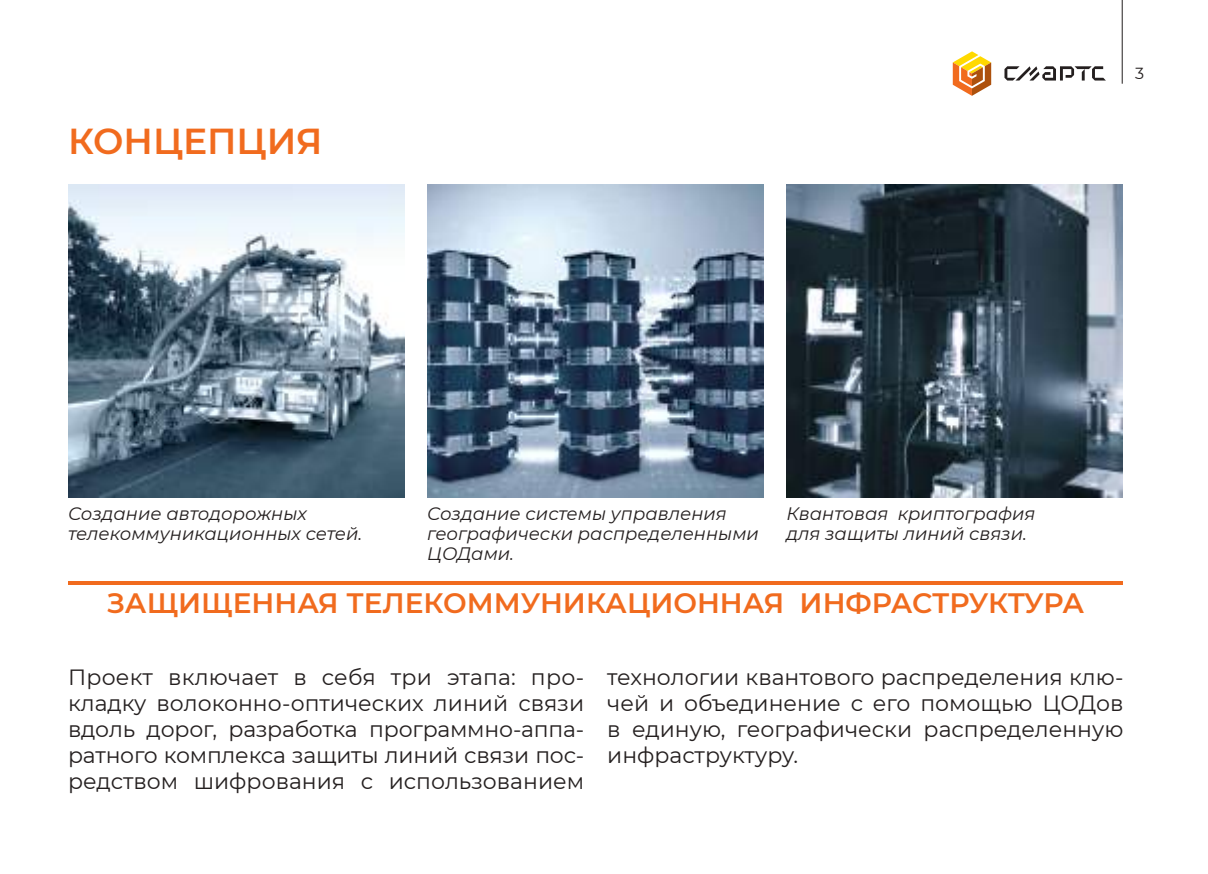
<style>
.page{position:relative;width:1208px;height:874px;background:#fff}
.page>*{position:absolute;margin:0;border:0;box-sizing:border-box;transform-origin:0 0}
.t1{font:600 36px "Montserrat";color:#f16b1e}
.t2{font:600 28px "Montserrat";color:#f16b1e}
.t3{font:22px/26px "Montserrat";color:#241f1f;text-align:justify}
.t4{font:italic 18px/20px "Montserrat";color:#241f1f}
.t5{font:16px "Montserrat";color:#241f1f}
</style>
<div class="page">
<hr style="left:1121px;top:0;width:1px;height:84px;background:#241f1f">
<svg style="left:952px;top:51px;width:39px;height:45px"></svg>
<svg style="left:1004px;top:66px;width:102px;height:14px"></svg>
<img style="left:68px;top:185px;width:336px;height:312px">
<img style="left:427px;top:185px;width:336px;height:312px">
<img style="left:786px;top:185px;width:336px;height:312px">
<hr style="left:68px;top:580px;width:1055px;height:3px;background:#f16b1e">
<h1 class="t1" style="left:68px;top:116px;width:256px">КОНЦЕПЦИЯ</h1>
<p class="t5" style="left:1135px;top:63px;width:11px">3</p>
<p class="t4" style="left:68px;top:502px;width:296px">Создание автодорожных телекоммуникационных сетей.</p>
<p class="t4" style="left:427px;top:502px;width:333px">Создание системы управления географически распределенными<br>ЦОДами.</p>
<p class="t4" style="left:786px;top:502px;width:251px">Квантовая криптография для защиты линий связи.</p>
<p class="t2" style="left:107px;top:583px;width:979px">ЗАЩИЩЕННАЯ ТЕЛЕКОММУНИКАЦИОННАЯ ИНФРАСТРУКТУРА</p>
<p class="t3" style="left:68px;top:663px;width:517px">Проект включает в себя три этапа: про&shy;кладку волоконно-оптических линий связи вдоль дорог, разработка программно-аппа&shy;ратного комплекса защиты линий связи пос&shy;редством шифрования с использованием</p>
<p class="t3" style="left:607px;top:663px;width:517px">технологии квантового распределения клю&shy;чей и объединение с его помощью ЦОДов в единую, географически распределенную инфраструктуру.</p>
</div>
